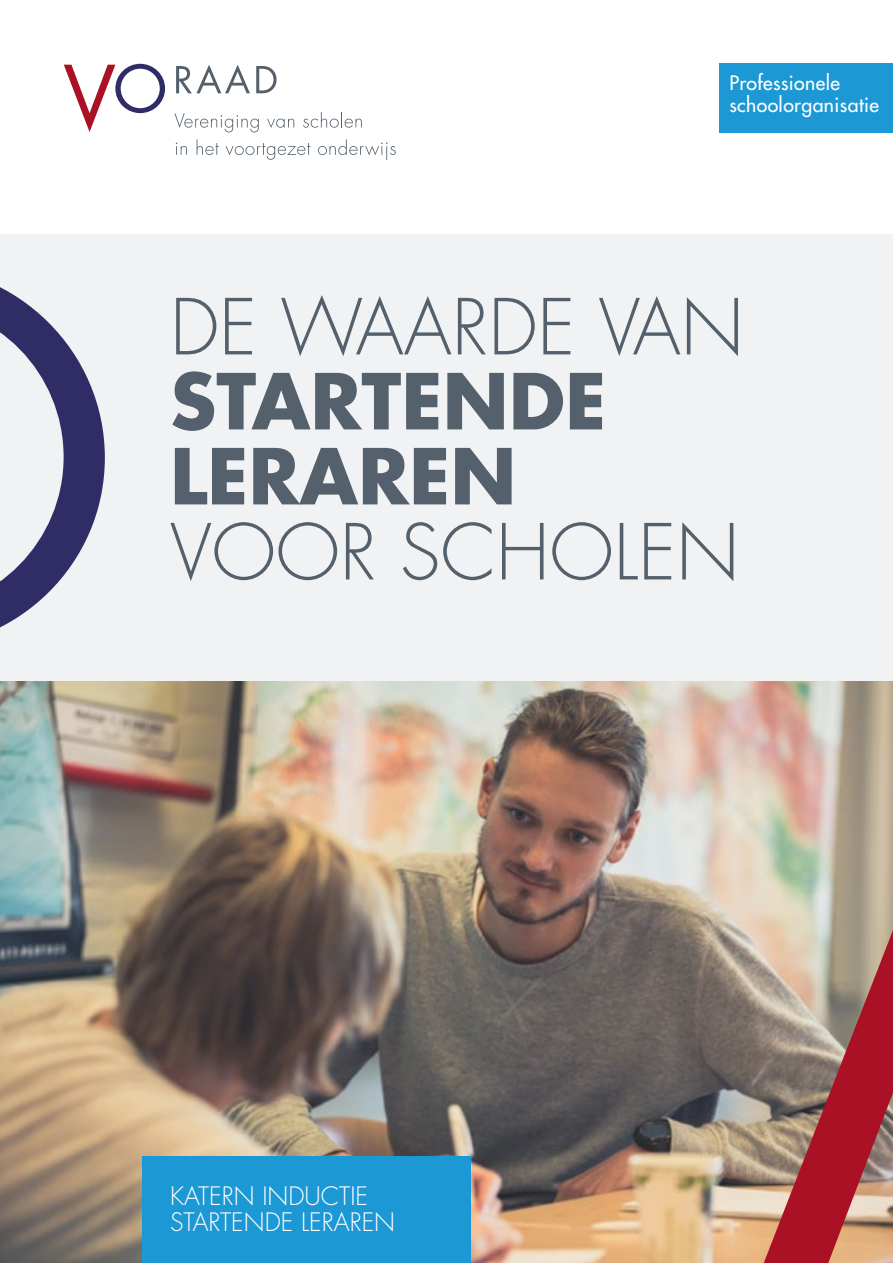
<style>
.page{position:relative;width:893px;height:1263px;background:#fff}
.page>*{position:absolute;margin:0;border:0;box-sizing:border-box;transform-origin:0 0}
.t1{font:300 75px "Futura Std";color:#54616c}
.t2{font:700 75px/75px "Futura Std";color:#54616c}
.t3{font:300 24.75px/26.2px "Futura Std";color:#fff}
.t4{font:500 19.5px/22.5px "Futura Std";letter-spacing:.02em;color:#fff}
</style>
<div class="page">
<img style="left:0;top:680px;width:893px;height:583px">
<div style="left:0;top:234px;width:893px;height:446px;background:#f1f2f4"></div>
<svg style="left:0;top:287px;width:105px;height:341px"></svg>
<svg style="left:64px;top:64px;width:101px;height:68px"></svg>
<svg style="left:176px;top:65px;width:74px;height:28px"></svg>
<svg style="left:256px;top:66px;width:21px;height:27px"></svg>
<svg style="left:174px;top:113px;width:85px;height:19px"></svg>
<svg style="left:267px;top:119px;width:27px;height:9px"></svg>
<svg style="left:303px;top:112px;width:59px;height:16px"></svg>
<svg style="left:176px;top:143px;width:11px;height:12px"></svg>
<svg style="left:197px;top:139px;width:22px;height:16px"></svg>
<svg style="left:226px;top:143px;width:85px;height:17px"></svg>
<svg style="left:318px;top:139px;width:78px;height:21px"></svg>
<div style="left:142px;top:1157px;width:328px;height:106px;background:#1c98d5"></div>
<svg style="left:764px;top:930px;width:129px;height:333px;background:#ae6a64"></svg>
<div style="left:719px;top:64px;width:174px;height:69px;background:#1c98d5"></div>
<p class="t4" style="left:729px;top:71px;width:151px">Professionele schoolorganisatie</p>
<h1 class="t1" style="left:170px;top:282px;width:575px">DE WAARDE VAN</h1>
<h1 class="t2" style="left:170px;top:363px;width:438px">STARTENDE<br>LERAREN</h1>
<h1 class="t1" style="left:170px;top:507px;width:571px">VOOR SCHOLEN</h1>
<p class="t3" style="left:170px;top:1183px;width:227px">KATERN INDUCTIE<br>STARTENDE LERAREN</p>
</div>
